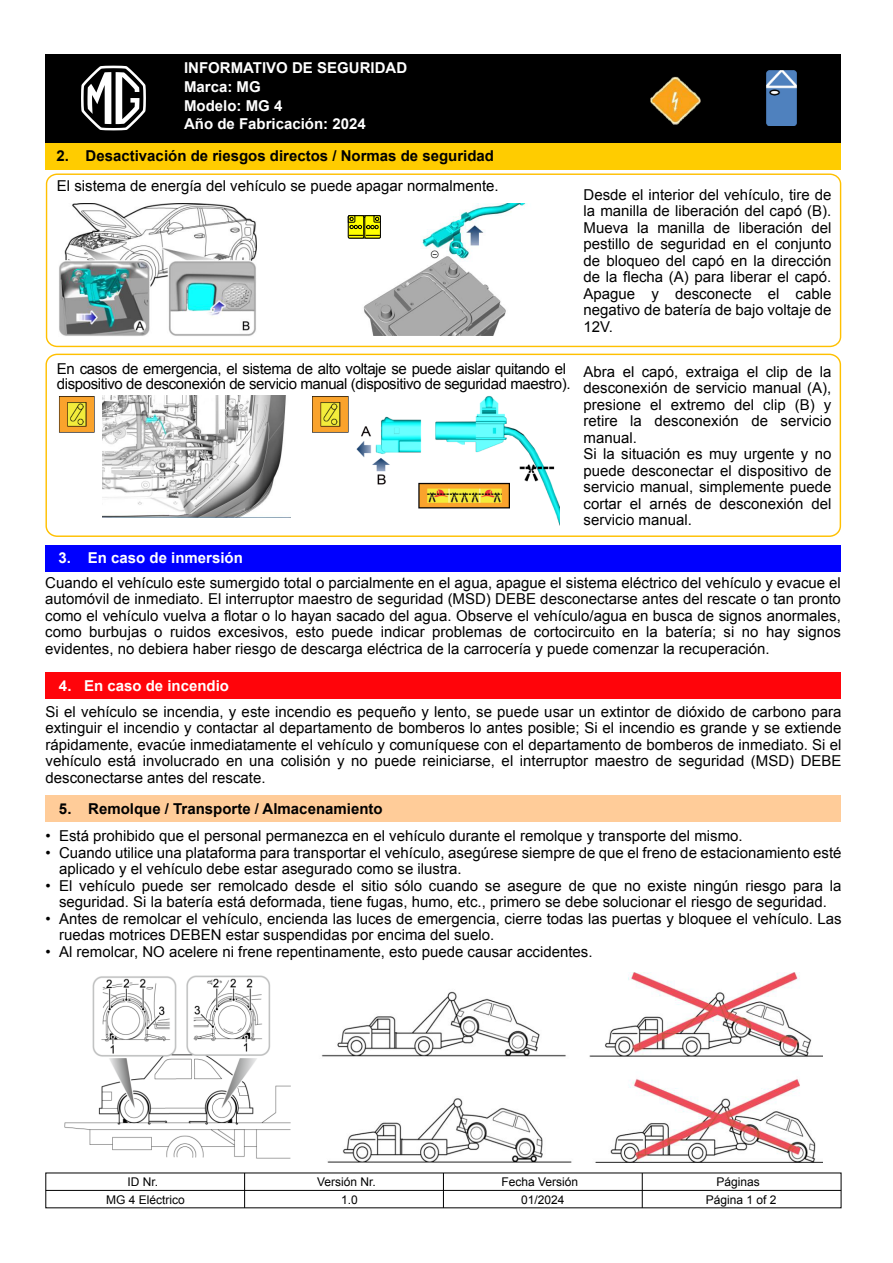
<style>
.page{position:relative;width:893px;height:1263px;background:#fff}
.page>*{position:absolute;margin:0;border:0;box-sizing:border-box;transform-origin:0 0}
.t1{font:15px/16.5px "Arial";color:#000;text-align:justify}
.t2{font:15px/15px "Arial";letter-spacing:-.025em;color:#000}
.t3{font:700 15px/18.6px "Arial";color:#fff}
.t4{font:700 15px "Arial";color:#000}
.t5{font:12px "Arial";color:#000}
</style>
<div class="page">
<img style="left:102px;top:396px;width:184px;height:121px">
<img style="left:59px;top:204px;width:197px;height:132px">
<img style="left:347px;top:203px;width:180px;height:132px">
<div style="left:46px;top:173px;width:795px;height:174px;border:1px solid #ffc000;border-radius:10px"></div>
<div style="left:45px;top:354px;width:796px;height:183px;border:1px solid #ffc000;border-radius:11px"></div>
<img style="left:59px;top:396px;width:35px;height:37px">
<svg style="left:348px;top:215px;width:33px;height:24px"></svg>
<img style="left:356px;top:396px;width:203px;height:127px">
<img style="left:419px;top:482px;width:90px;height:26px">
<img style="left:312px;top:396px;width:36px;height:37px">
<div style="left:46px;top:54px;width:795px;height:88px;background:#000"></div>
<img style="left:650px;top:76px;width:51px;height:49px">
<img style="left:767px;top:71px;width:30px;height:55px">
<svg style="left:81px;top:66px;width:65px;height:64px"></svg>
<div style="left:46px;top:143px;width:795px;height:26px;background:#fc0"></div>
<div style="left:45px;top:545px;width:795px;height:26px;background:#00f"></div>
<div style="left:46px;top:673px;width:795px;height:26px;background:#ff040a"></div>
<div style="left:46px;top:796px;width:795px;height:26px;background:#fc9"></div>
<img style="left:64px;top:975px;width:227px;height:184px">
<img style="left:321px;top:973px;width:502px;height:189px">
<hr style="left:46px;top:1190px;width:795px;height:1px;background:#000">
<hr style="left:642px;top:1173px;width:1px;height:35px;background:#000">
<hr style="left:443px;top:1173px;width:1px;height:35px;background:#000">
<hr style="left:244px;top:1173px;width:1px;height:35px;background:#000">
<p class="t3" style="left:184px;top:59px;width:225px">INFORMATIVO DE SEGURIDAD<br>Marca: MG<br>Modelo: MG 4<br>Año de Fabricación: 2024</p>
<p class="t4" style="left:56px;top:148px;width:439px">2. Desactivación de riesgos directos / Normas de seguridad</p>
<p class="t1" style="left:57px;top:178px;width:443px">El sistema de energía del vehículo se puede apagar normalmente.</p>
<p class="t2" style="left:57px;top:361px;width:515px">En casos de emergencia, el sistema de alto voltaje se puede aislar quitando el dispositivo de desconexión de servicio manual (dispositivo de seguridad maestro).</p>
<p class="t3" style="left:59px;top:549px;width:186px">3. En caso de inmersión</p>
<p class="t1" style="left:584px;top:186px;width:249px">Desde el interior del vehículo, tire de la manilla de liberación del capó (B).<br>Mueva la manilla de liberación del pestillo de seguridad en el conjunto de bloqueo del capó en la dirección de la flecha (A) para liberar el capó.<br>Apague y desconecte el cable negativo de batería de bajo voltaje de 12V.</p>
<p class="t1" style="left:584px;top:363px;width:249px;text-align:left">Abra el capó, extraiga el clip de la desconexión de servicio manual (A), presione el extremo del clip (B) y retire la desconexión de servicio manual.<br>Si la situación es muy urgente y no puede desconectar el dispositivo de servicio manual, simplemente puede cortar el arnés de desconexión del servicio manual.</p>
<p class="t1" style="left:45px;top:574px;width:797px">Cuando el vehículo este sumergido total o parcialmente en el agua, apague el sistema eléctrico del vehículo y evacue el automóvil de inmediato. El interruptor maestro de seguridad (MSD) DEBE desconectarse antes del rescate o tan pronto como el vehículo vuelva a flotar o lo hayan sacado del agua. Observe el vehículo/agua en busca de signos anormales, como burbujas o ruidos excesivos, esto puede indicar problemas de cortocircuito en la batería; si no hay signos evidentes, no debiera haber riesgo de descarga eléctrica de la carrocería y puede comenzar la recuperación.</p>
<p class="t3" style="left:59px;top:676px;width:172px">4. En caso de incendio</p>
<p class="t1" style="left:46px;top:703px;width:798px">Si el vehículo se incendia, y este incendio es pequeño y lento, se puede usar un extintor de dióxido de carbono para extinguir el incendio y contactar al departamento de bomberos lo antes posible; Si el incendio es grande y se extiende rápidamente, evacúe inmediatamente el vehículo y comuníquese con el departamento de bomberos de inmediato. Si el vehículo está involucrado en una colisión y no puede reiniciarse, el interruptor maestro de seguridad (MSD) DEBE desconectarse antes del rescate.</p>
<p class="t4" style="left:59px;top:800px;width:325px">5. Remolque / Transporte / Almacenamiento</p>
<p class="t1" style="left:46px;top:828px;width:699px">• Está prohibido que el personal permanezca en el vehículo durante el remolque y transporte del mismo.</p>
<p class="t1" style="left:59px;top:844px;width:784px;text-indent:-14px">• Cuando utilice una plataforma para transportar el vehículo, asegúrese siempre de que el freno de estacionamiento esté aplicado y el vehículo debe estar asegurado como se ilustra.</p>
<p class="t1" style="left:46px;top:877px;width:798px;text-align:center">• El vehículo puede ser remolcado desde el sitio sólo cuando se asegure de que no existe ningún riesgo para la seguridad. Si la batería está deformada, tiene fugas, humo, etc., primero se debe solucionar el riesgo de seguridad.</p>
<p class="t1" style="left:59px;top:910px;width:784px;text-indent:-14px">• Antes de remolcar el vehículo, encienda las luces de emergencia, cierre todas las puertas y bloquee el vehículo. Las ruedas motrices DEBEN estar suspendidas por encima del suelo.</p>
<p class="t1" style="left:46px;top:943px;width:549px">• Al remolcar, NO acelere ni frene repentinamente, esto puede causar accidentes.</p>
<p class="t5" style="left:127px;top:1175px;width:32px">ID Nr.</p>
<p class="t5" style="left:317px;top:1175px;width:60px">Versión Nr.</p>
<p class="t5" style="left:502px;top:1175px;width:78px">Fecha Versión</p>
<p class="t5" style="left:716px;top:1175px;width:45px">Páginas</p>
<p class="t5" style="left:106px;top:1193px;width:80px">MG 4 Eléctrico</p>
<p class="t5" style="left:341px;top:1193px;width:18px">1.0</p>
<p class="t5" style="left:521px;top:1193px;width:45px">01/2024</p>
<p class="t5" style="left:706px;top:1193px;width:72px">Página 1 of 2</p>
</div>
